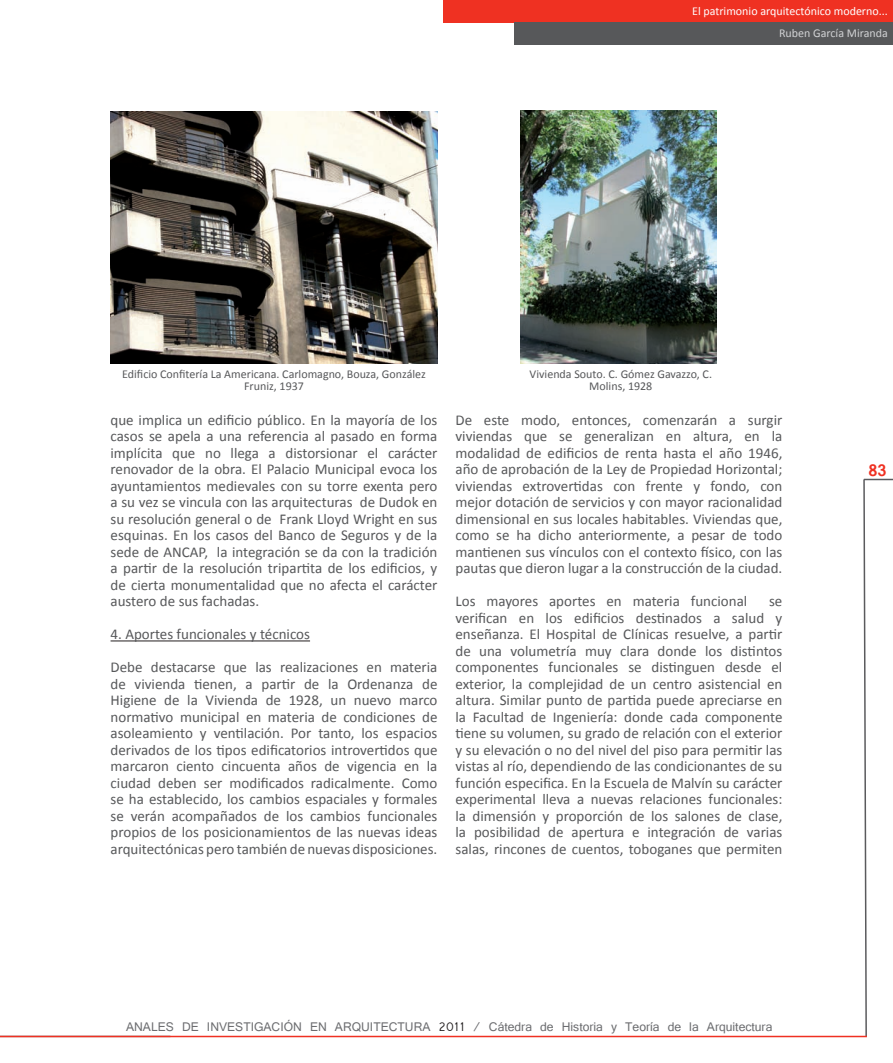
<style>
.page{position:relative;width:893px;height:1063px;background:#fff}
.page>*{position:absolute;margin:0;border:0;box-sizing:border-box;transform-origin:0 0}
.t1{font:700 18px "Vrinda";color:#ef3122}
.t2{font:15px/16.5px "Calibri";color:#57585a;text-align:justify}
.t3{font:13.5px "Vrinda";color:#6c6d70}
.Pie_de_página{font:12px/12px "Calibri";color:#57585a;text-align:center}
.t4{font:12px "Calibri";color:#fff}
.t5{font:12px "Calibri";color:#d1d2d4}
.s1{color:#231f20}
</style>
<div class="page">
<hr style="left:0;top:1036px;width:867px;height:1px;background:#ef3122">
<svg style="left:862px;top:478px;width:31px;height:560px"></svg>
<div style="left:443px;top:0;width:450px;height:23px;background:#ef3122"></div>
<div style="left:515px;top:23px;width:378px;height:22px;background:#57585a"></div>
<hr style="left:111px;top:640px;width:199px;height:1px;background:#231f20">
<img style="left:111px;top:111px;width:326px;height:253px">
<img style="left:520px;top:111px;width:197px;height:252px">
<p class="t4" style="left:692px;top:3px;width:197px">El patrimonio arquitectónico moderno...</p>
<p class="t5" style="left:779px;top:25px;width:110px">Ruben García Miranda</p>
<p class="Pie_de_página" style="left:122px;top:368px;width:305px">Edificio Confitería La Americana. Carlomagno, Bouza, González<br>Fruniz, 1937</p>
<p class="Pie_de_página" style="left:530px;top:368px;width:184px">Vivienda Souto. C. Gómez Gavazzo, C.<br>Molins, 1928</p>
<p class="t2" style="left:111px;top:412px;width:328px">que implica un edificio público. En la mayoría de los casos se apela a una referencia al pasado en forma implícita que no llega a distorsionar el carácter renovador de la obra. El Palacio Municipal evoca los ayuntamientos medievales con su torre exenta pero a su vez se vincula con las arquitecturas de Dudok en su resolución general o de Frank Lloyd Wright en sus esquinas. En los casos del Banco de Seguros y de la sede de ANCAP, la integración se da con la tradición a partir de la resolución tripartita de los edificios, y de cierta monumentalidad que no afecta el carácter austero de sus fachadas.</p>
<p class="t2" style="left:111px;top:626px;width:201px">4. Aportes funcionales y técnicos</p>
<p class="t2" style="left:111px;top:659px;width:328px">Debe destacarse que las realizaciones en materia de vivienda tienen, a partir de la Ordenanza de Higiene de la Vivienda de 1928, un nuevo marco normativo municipal en materia de condiciones de asoleamiento y ventilación. Por tanto, los espacios derivados de los tipos edificatorios introvertidos que marcaron ciento cincuenta años de vigencia en la ciudad deben ser modificados radicalmente. Como se ha establecido, los cambios espaciales y formales se verán acompañados de los cambios funcionales propios de los posicionamientos de las nuevas ideas arquitectónicas pero también de nuevas disposiciones.</p>
<p class="t2" style="left:455px;top:412px;width:328px">De este modo, entonces, comenzarán a surgir viviendas que se generalizan en altura, en la modalidad de edificios de renta hasta el año 1946, año de aprobación de la Ley de Propiedad Horizontal; viviendas extrovertidas con frente y fondo, con mejor dotación de servicios y con mayor racionalidad dimensional en sus locales habitables. Viviendas que, como se ha dicho anteriormente, a pesar de todo mantienen sus vínculos con el contexto físico, con las pautas que dieron lugar a la construcción de la ciudad.</p>
<p class="t2" style="left:455px;top:593px;width:293px">Los mayores aportes en materia funcional</p>
<p class="t2" style="left:455px;top:593px;width:328px;text-indent:314px">se verifican en los edificios destinados a salud y enseñanza. El Hospital de Clínicas resuelve, a partir de una volumetría muy clara donde los distintos componentes funcionales se distinguen desde el exterior, la complejidad de un centro asistencial en altura. Similar punto de partida puede apreciarse en la Facultad de Ingeniería: donde cada componente tiene su volumen, su grado de relación con el exterior y su elevación o no del nivel del piso para permitir las vistas al río, dependiendo de las condicionantes de su función especifica. En la Escuela de Malvín su carácter experimental lleva a nuevas relaciones funcionales: la dimensión y proporción de los salones de clase, la posibilidad de apertura e integración de varias salas, rincones de cuentos, toboganes que permiten</p>
<p class="t3" style="left:126px;top:1017px;width:648px">ANALES DE INVESTIGACIÓN EN ARQUITECTURA <span class="s1">2011</span> / Cátedra de Historia y Teoría de la Arquitectura</p>
<p class="t1" style="left:868px;top:458px;width:20px">83</p>
</div>
